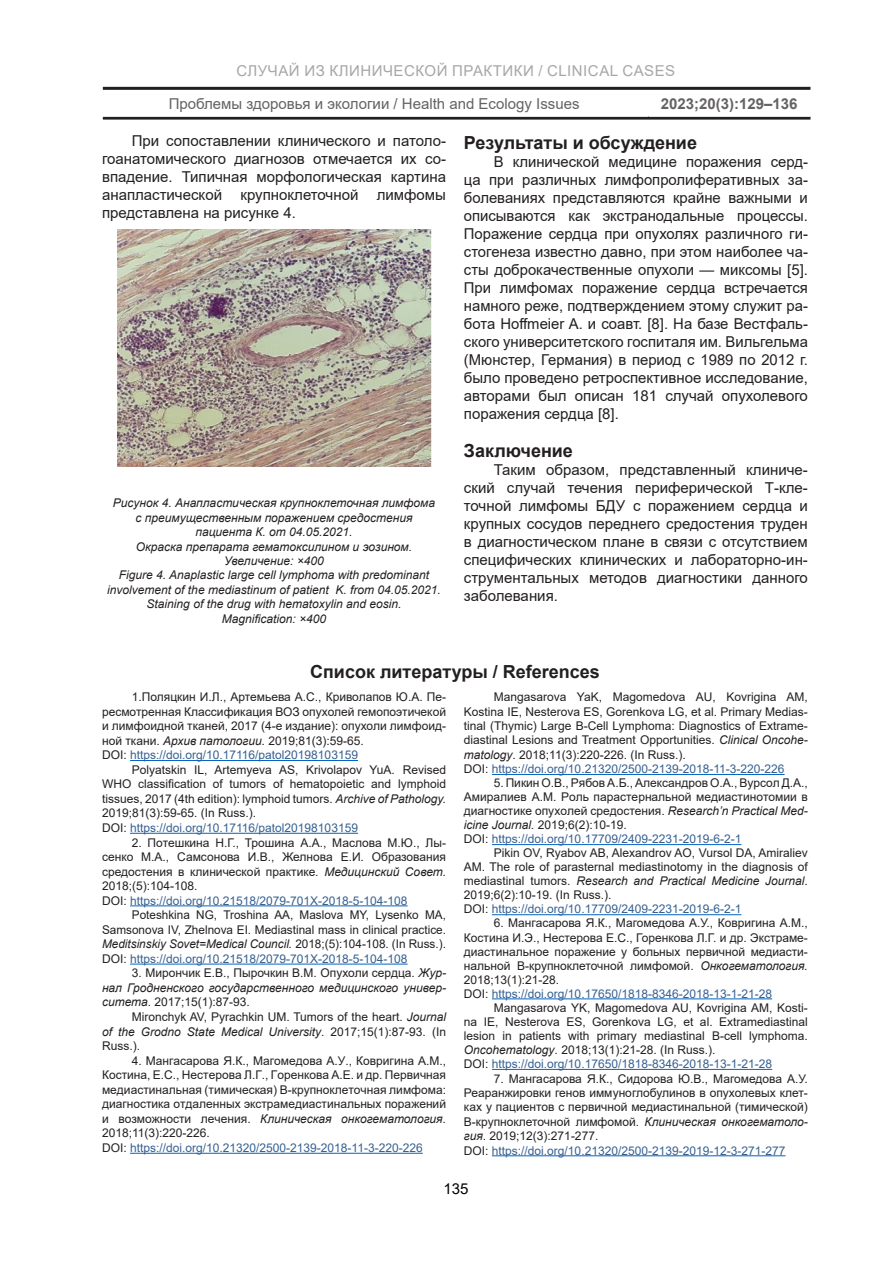
<style>
.page{position:relative;width:893px;height:1263px;background:#fff}
.page>*{position:absolute;margin:0;border:0;box-sizing:border-box;transform-origin:0 0}
.ВЦМРЗ{font:700 18px "Arial";color:#231f20}
.Литература{font:700 18px "Arial";color:#231f20}
.ТЕКСТ{font:15px/18px "Arial";color:#231f20;text-align:justify}
.t1{font:15px "Arial";letter-spacing:.035em;color:#808285}
.t2{font:700 15px "Arial";color:#231f20}
.t3{font:15px "Arial";color:#000}
.Источники{font:12px/14.5px "Arial";color:#231f20;text-align:justify}
.ДОИ{font:12px "Arial";color:#366091}
.ТЕКСТ-2{font:italic 12px/14.4px "Arial";color:#231f20;text-align:center}
.Источники-2{font:italic 12px/14.5px "Arial";color:#231f20;text-align:justify}
.s1{font-style:italic}
.s2{color:#231f20}
.s3{font-style:normal}
</style>
<div class="page">
<hr style="left:103px;top:87px;width:707px;height:3px;background:#231f20">
<hr style="left:103px;top:117px;width:707px;height:3px;background:#231f20">
<img style="left:117px;top:230px;width:314px;height:236px">
<hr style="left:130px;top:760px;width:228px;height:1px;background:#0563c1">
<hr style="left:130px;top:833px;width:228px;height:1px;background:#0563c1">
<hr style="left:130px;top:905px;width:278px;height:1px;background:#0563c1">
<hr style="left:130px;top:964px;width:278px;height:1px;background:#0563c1">
<hr style="left:130px;top:1153px;width:293px;height:1px;background:#0563c1">
<hr style="left:492px;top:774px;width:293px;height:1px;background:#0563c1">
<hr style="left:492px;top:844px;width:249px;height:1px;background:#0563c1">
<hr style="left:492px;top:914px;width:249px;height:1px;background:#0563c1">
<hr style="left:492px;top:998px;width:280px;height:1px;background:#0563c1">
<hr style="left:492px;top:1069px;width:280px;height:1px;background:#0563c1">
<hr style="left:492px;top:1155px;width:293px;height:1px;background:#0563c1">
<p class="t1" style="left:237px;top:60px;width:440px">СЛУЧАЙ ИЗ КЛИНИЧЕСКОЙ ПРАКТИКИ / CLINICAL CASES</p>
<p class="ТЕКСТ" style="left:169px;top:95px;width:412px">Проблемы здоровья и экологии / Health and Ecology Issues</p>
<p class="t2" style="left:661px;top:93px;width:138px">2023;20(3):129–136</p>
<p class="ТЕКСТ" style="left:102px;top:132px;width:346px;text-indent:30px">При сопоставлении клинического и патоло&shy;гоанатомического диагнозов отмечается их со&shy;впадение. Типичная морфологическая картина анапластической крупноклеточной лимфомы представлена на рисунке 4.</p>
<p class="ТЕКСТ-2" style="left:113px;top:496px;width:324px">Рисунок 4. Анапластическая крупноклеточная лимфома с преимущественным поражением средостения пациента К. от 04.05.2021.<br>Окраска препарата гематоксилином и эозином.</p>
<p class="ТЕКСТ-2" style="left:107px;top:554px;width:335px">Увеличение: ×400<br>Figure 4. Anaplastic large cell lymphoma with predominant involvement of the mediastinum of patient K. from 04.05.2021.<br>Staining of the drug with hematoxylin and eosin.<br>Magnification: ×400</p>
<p class="ВЦМРЗ" style="left:464px;top:130px;width:235px">Результаты и обсуждение</p>
<p class="ТЕКСТ" style="left:464px;top:152px;width:345px;text-indent:30px">В клинической медицине поражения серд&shy;ца при различных лимфопролиферативных за&shy;болеваниях представляются крайне важными и описываются как экстранодальные процессы.<br>Поражение сердца при опухолях различного ги&shy;стогенеза известно давно, при этом наиболее ча&shy;сты доброкачественные опухоли — миксомы [5].<br>При лимфомах поражение сердца встречается намного реже, подтверждением этому служит ра&shy;бота Hoffmeier A. и соавт. [8]. На базе Вестфаль&shy;ского университетского госпиталя им. Вильгельма (Мюнстер, Германия) в период с 1989 по 2012 г. было проведено ретроспективное исследование, авторами был описан 181 случай опухолевого поражения сердца [8].</p>
<p class="ВЦМРЗ" style="left:464px;top:438px;width:111px">Заключение</p>
<p class="ТЕКСТ" style="left:464px;top:461px;width:345px;text-indent:30px">Таким образом, представленный клиниче&shy;ский случай течения периферической Т-кле&shy;точной лимфомы БДУ с поражением сердца и крупных сосудов переднего средостения труден в диагностическом плане в связи с отсутствием специфических клинических и лабораторно-ин&shy;струментальных методов диагностики данного заболевания.</p>
<p class="Литература" style="left:310px;top:659px;width:291px">Список литературы / References</p>
<p class="Источники" style="left:102px;top:690px;width:345px;text-indent:30px">1.Поляцкин И.Л., Артемьева А.С., Криволапов Ю.А. Пе&shy;ресмотренная Классификация ВОЗ опухолей гемопоэтичекой и лимфоидной тканей, 2017 (4-е издание): опухоли лимфоид&shy;ной ткани. <span class="s1">Архив патологии.</span> 2019;81(3):59-65.</p>
<p class="ДОИ" style="left:102px;top:747px;width:257px"><span class="s2">DOI:</span> https://doi.org/10.17116/patol20198103159</p>
<p class="Источники" style="left:102px;top:762px;width:345px;text-indent:30px">Polyatskin IL, Artemyeva AS, Krivolapov YuA. Revised WHO classification of tumors of hematopoietic and lymphoid tissues, 2017 (4th edition): lymphoid tumors. <span class="s1">Archive of Pathology.<br></span>2019;81(3):59-65. (In Russ.).</p>
<p class="ДОИ" style="left:102px;top:819px;width:257px"><span class="s2">DOI:</span> https://doi.org/10.17116/patol20198103159</p>
<p class="Источники" style="left:102px;top:835px;width:345px;text-indent:30px">2. Потешкина Н.Г., Трошина А.А., Маслова М.Ю., Лы&shy;сенко М.А., Самсонова И.В., Желнова Е.И. Образования средостения в клинической практике<span class="s1">. Медицинский Совет.<br></span>2018;(5):104-108.</p>
<p class="ДОИ" style="left:102px;top:892px;width:307px"><span class="s2">DOI:</span> https://doi.org/10.21518/2079-701X-2018-5-104-108</p>
<p class="Источники" style="left:102px;top:907px;width:345px;text-indent:30px">Poteshkina NG, Troshina AA, Maslova MY, Lysenko MA, Samsonova IV, Zhelnova EI. Mediastinal mass in clinical practice.<br><span class="s1">Meditsinskiy Sovet=Medical Council.</span> 2018;(5):104-108. (In Russ.).</p>
<p class="ДОИ" style="left:102px;top:950px;width:307px"><span class="s2">DOI:</span> https://doi.org/10.21518/2079-701X-2018-5-104-108</p>
<p class="Источники-2" style="left:102px;top:966px;width:345px;text-indent:30px"><span class="s3">3. Мирончик Е.В., Пырочкин В.М. Опухоли сердца.</span> Жур&shy;нал Гродненского государственного медицинского универ&shy;ситета<span class="s3">. 2017;15(1):87-93.</span></p>
<p class="Источники" style="left:102px;top:1009px;width:345px;text-indent:30px">Mironchyk AV, Pyrachkin UM. Tumors of the heart. <span class="s1">Journal of the Grodno State Medical University</span>. 2017;15(1):87-93. (In Russ.).</p>
<p class="Источники" style="left:102px;top:1053px;width:345px;text-indent:30px">4. Мангасарова Я.К., Магомедова А.У., Ковригина А.М., Костина, Е.С., Нестерова Л.Г., Горенкова А.Е. и др. Первичная медиастинальная (тимическая) В-крупноклеточная лимфома: диагностика отдаленных экстрамедиастинальных поражений и возможности лечения. <span class="s1">Клиническая онкогематология.<br></span>2018;11(3):220-226.</p>
<p class="ДОИ" style="left:102px;top:1139px;width:322px"><span class="s2">DOI:</span> https://doi.org/10.21320/2500-2139-2018-11-3-220-226</p>
<p class="Источники" style="left:464px;top:690px;width:345px;text-indent:30px">Mangasarova YaK, Magomedova AU, Kovrigina AM, Kostina IE, Nesterova ES, Gorenkova LG, et al. Primary Medias&shy;tinal (Thymic) Large B-Cell Lymphoma: Diagnostics of Extrame&shy;diastinal Lesions and Treatment Opportunities. <span class="s1">Clinical Oncohe&shy;matology</span>. 2018;11(3):220-226. (In Russ.).</p>
<p class="ДОИ" style="left:464px;top:761px;width:322px"><span class="s2">DOI:</span> https://doi.org/10.21320/2500-2139-2018-11-3-220-226</p>
<p class="Источники" style="left:464px;top:776px;width:345px;line-height:14.1px;text-indent:30px">5. Пикин О.В., Рябов А.Б., Александров О.А., Вурсол Д.А., Амиралиев А.М. Роль парастернальной медиастинотомии в диагностике опухолей средостения. <span class="s1">Research’n Practical Med&shy;icine Journal.</span> 2019;6(2):10-19.</p>
<p class="ДОИ" style="left:464px;top:831px;width:279px"><span class="s2">DOI:</span> https://doi.org/10.17709/2409-2231-2019-6-2-1</p>
<p class="Источники" style="left:464px;top:846px;width:345px;line-height:14.1px;text-indent:30px">Pikin OV, Ryabov AB, Alexandrov AO, Vursol DA, Amiraliev AM. The role of parasternal mediastinotomy in the diagnosis of mediastinal tumors. <span class="s1">Research and Practical Medicine Journal</span>.<br>2019;6(2):10-19. (In Russ.).</p>
<p class="ДОИ" style="left:464px;top:901px;width:279px"><span class="s2">DOI:</span> https://doi.org/10.17709/2409-2231-2019-6-2-1</p>
<p class="Источники" style="left:464px;top:916px;width:345px;line-height:14px;text-indent:30px">6. Мангасарова Я.К., Магомедова А.У., Ковригина А.М., Костина И.Э., Нестерова Е.С., Горенкова Л.Г. и др. Экстраме&shy;диастинальное поражение у больных первичной медиасти&shy;нальной В-крупноклеточной лимфомой. <span class="s1">Онкогематология.<br></span>2018;13(1):21-28.</p>
<p class="ДОИ" style="left:464px;top:985px;width:310px"><span class="s2">DOI:</span> https://doi.org/10.17650/1818-8346-2018-13-1-21-28</p>
<p class="Источники" style="left:464px;top:1000px;width:345px;line-height:14px;text-indent:30px">Mangasarova YK, Magomedova AU, Kovrigina AM, Kosti&shy;na IE, Nesterova ES, Gorenkova LG, et al. Extramediastinal lesion in patients with primary mediastinal B-cell lymphoma.<br><span class="s1">Oncohematology</span>. 2018;13(1):21-28. (In Russ.).</p>
<p class="ДОИ" style="left:464px;top:1056px;width:310px"><span class="s2">DOI:</span> https://doi.org/10.17650/1818-8346-2018-13-1-21-28</p>
<p class="Источники" style="left:464px;top:1071px;width:345px;text-indent:30px">7. Мангасарова Я.К., Сидорова Ю.В., Магомедова А.У.<br>Реаранжировки генов иммуноглобулинов в опухолевых клет&shy;ках у пациентов c первичной медиастинальной (тимической)<br>В-крупноклеточной лимфомой. <span class="s1">Клиническая онкогематоло&shy;гия</span>. 2019;12(3):271-277.</p>
<p class="ДОИ" style="left:464px;top:1142px;width:323px"><span class="s2">DOI:</span> https://doi.org/10.21320/2500-2139-2019-12-3-271-277</p>
<p class="t3" style="left:444px;top:1178px;width:27px">135</p>
</div>
